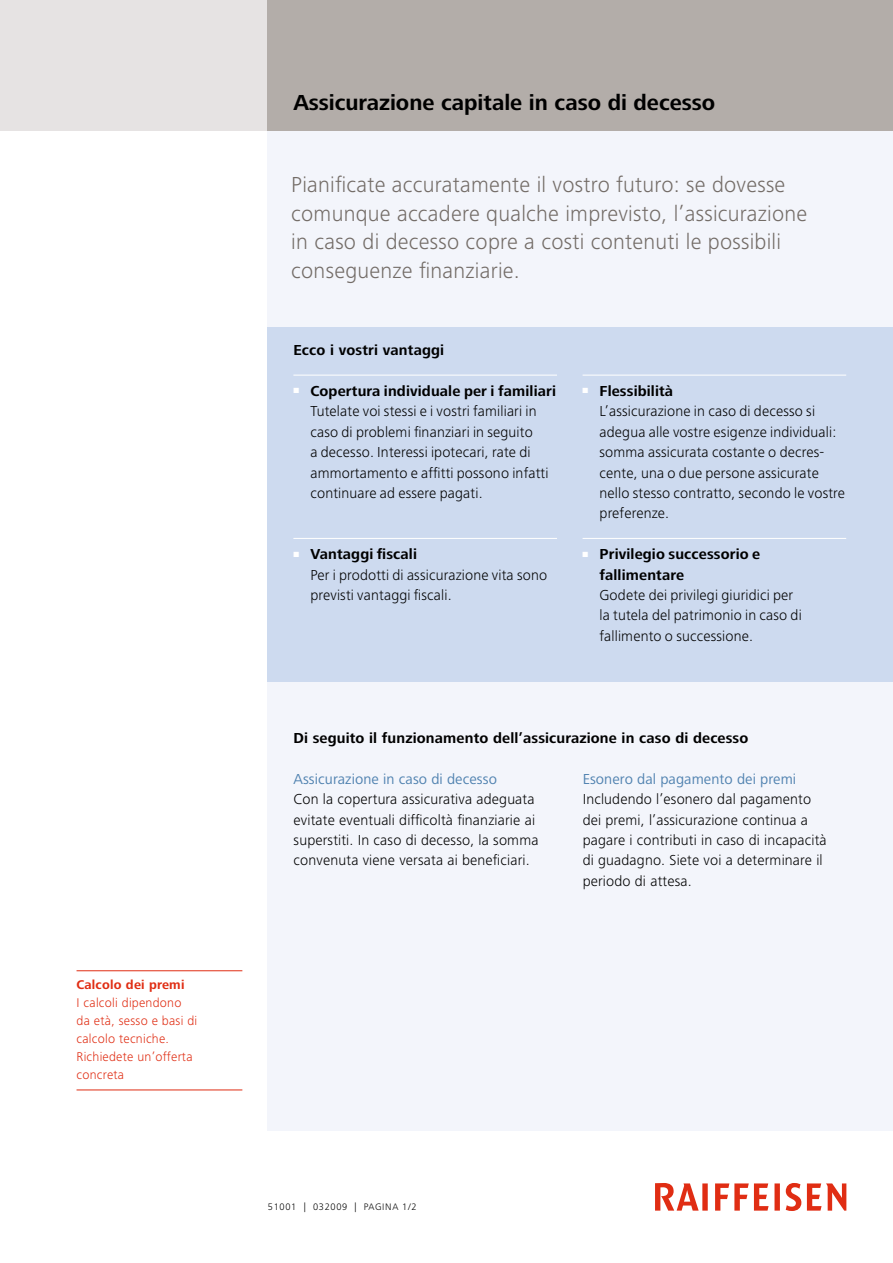
<style>
.page{position:relative;width:893px;height:1263px;background:#fff}
.page>*{position:absolute;margin:0;border:0;box-sizing:border-box;transform-origin:0 0}
.t1{font:300 22.5px/28.5px "Frutiger Next LT";letter-spacing:.01em;color:#736c67}
.t2{font:700 22.5px "Frutiger Next LT";color:#000}
.t3{font:300 15px/20.4px "Frutiger Next LT";letter-spacing:.01em;color:#000}
.t4{font:700 15px/20.4px "Frutiger Next LT";letter-spacing:.01em;color:#000}
.t5{font:15px "Frutiger Next LT";letter-spacing:.005em;color:#5082b0}
.t6{font:300 13.2px/17.9px "Frutiger Next LT";letter-spacing:.02em;color:#e02d13}
.t7{font:700 13.2px "Frutiger Next LT";letter-spacing:.02em;color:#e02d13}
.t8{font:300 9.75px "Frutiger Next LT";letter-spacing:.07em;color:#000}
.s1{font-weight:700}
</style>
<div class="page">
<div style="left:268px;top:0;width:625px;height:1131px;background:#f3f5fb"></div>
<div style="left:0;top:0;width:268px;height:131px;background:#e6e3e3"></div>
<div style="left:268px;top:0;width:625px;height:131px;background:#b3ada9"></div>
<svg style="left:655px;top:1183px;width:191px;height:28px"></svg>
<div style="left:268px;top:327px;width:625px;height:355px;background:#cddaef"></div>
<hr style="left:293px;top:375px;width:264px;height:1px;background:#fff">
<hr style="left:293px;top:538px;width:264px;height:1px;background:#fff">
<hr style="left:583px;top:375px;width:263px;height:1px;background:#fff">
<hr style="left:583px;top:538px;width:263px;height:1px;background:#fff">
<hr style="left:77px;top:970px;width:165px;height:1px;background:#e02d13">
<hr style="left:77px;top:1089px;width:165px;height:1px;background:#e02d13">
<p class="t7" style="left:77px;top:977px;width:109px">Calcolo dei premi</p>
<p class="t6" style="left:77px;top:994px;width:122px">I calcoli dipendono da età, sesso e basi di calcolo tecniche.<br>Richiedete un’offerta concreta</p>
<h1 class="t2" style="left:293px;top:90px;width:423px">Assicurazione capitale in caso di decesso</h1>
<h1 class="t1" style="left:291px;top:171px;width:517px">Pianificate accuratamente il vostro futuro: se dovesse comunque accadere qualche imprevisto, l’assicurazione in caso di decesso copre a costi contenuti le possibili conseguenze finanziarie.</h1>
<p class="t4" style="left:293px;top:340px;width:152px">Ecco i vostri vantaggi</p>
<p class="t3" style="left:310px;top:381px;width:247px;text-indent:-17px"><sup>■</sup> <span class="s1">Copertura individuale per i familiari </span>Tutelate voi stessi e i vostri familiari in caso di problemi finanziari in seguito<br>a decesso. I nteressi ipotecari, rate di ammortamento e affitti possono infatti continuare ad essere pagati.</p>
<p class="t3" style="left:310px;top:544px;width:238px;text-indent:-17px"><sup>■</sup> <span class="s1">Vantaggi fiscali<br></span>Per i prodotti di assicurazione vita sono previsti vantaggi fiscali.</p>
<p class="t3" style="left:600px;top:381px;width:247px;text-indent:-17px"><sup>■</sup> <span class="s1">Flessibilità<br></span>L’assicurazione in caso di decesso si adegua alle vostre esigenze individuali: somma assicurata costante o decres&shy;cente, una o due persone assicurate nello stesso contratto, secondo le vostre preferenze.</p>
<p class="t4" style="left:600px;top:544px;width:162px;text-indent:-17px"><sup>■</sup> Privilegio successorio e fallimentare</p>
<p class="t3" style="left:600px;top:585px;width:204px">Godete dei privilegi giuridici per la tutela del patrimonio in caso di fallimento o successione.</p>
<p class="t4" style="left:293px;top:728px;width:456px">Di seguito il funzionamento dell’assicurazione in caso di decesso</p>
<p class="t5" style="left:294px;top:770px;width:205px">Assicurazione in caso di decesso</p>
<p class="t3" style="left:294px;top:789px;width:246px">Con la copertura assicurativa adeguata evitate eventuali difficoltà finanziarie ai superstiti. I n caso di decesso, la somma convenuta viene versata ai beneficiari.</p>
<p class="t5" style="left:583px;top:770px;width:215px">Esonero dal pagamento dei premi</p>
<p class="t3" style="left:583px;top:789px;width:246px">I ncludendo l’esonero dal pagamento dei premi, l’assicurazione continua a pagare i contributi in caso di incapacità di guadagno. Siete voi a determinare il periodo di attesa.</p>
<p class="t8" style="left:268px;top:1202px;width:150px">51001 | 032009 | Pagina 1/2</p>
</div>
